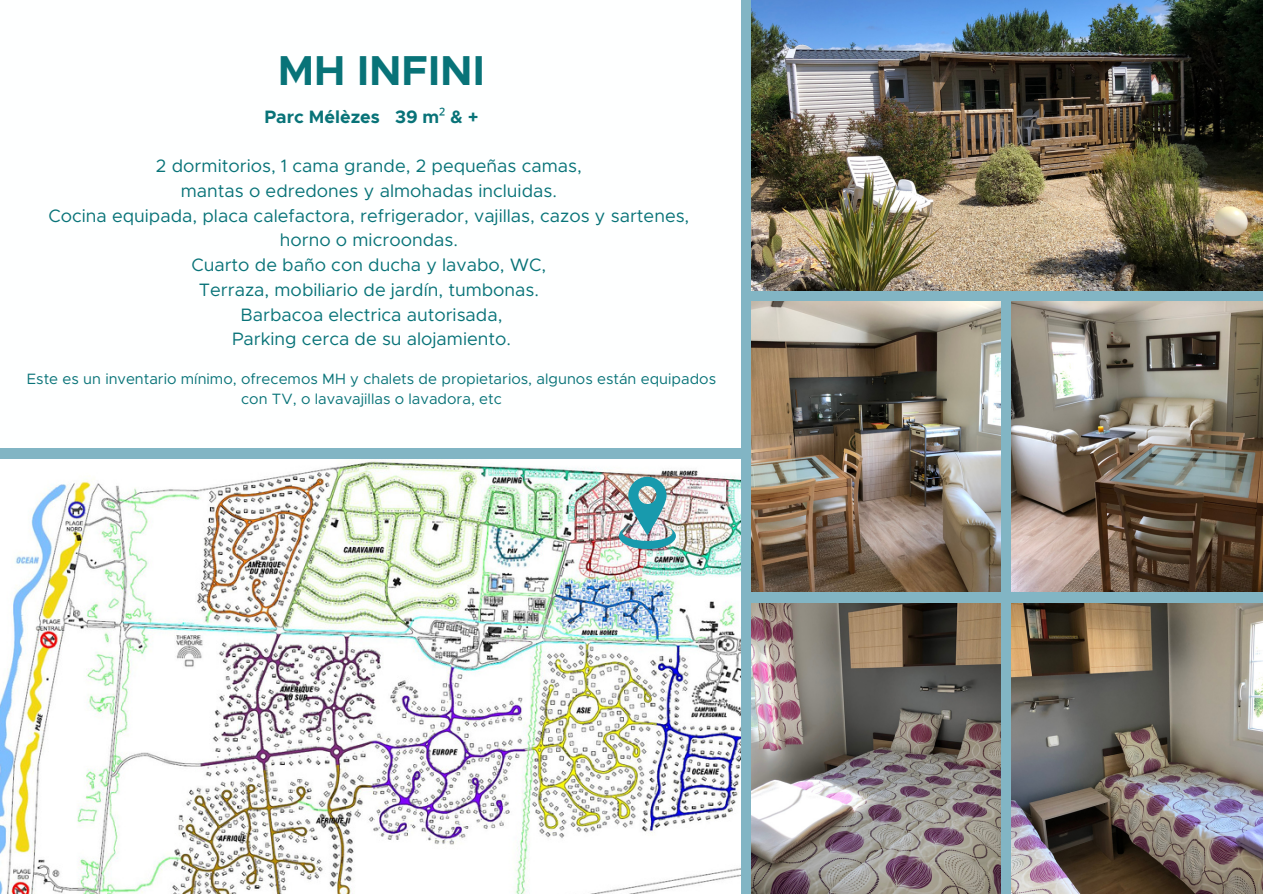
<style>
.page{position:relative;width:1263px;height:894px;background:#fff}
.page>*{position:absolute;margin:0;border:0;box-sizing:border-box;transform-origin:0 0}
.t1{font:700 42px "Metropolis";color:#087378}
.t2{font:18px "Metropolis";color:#087378}
.t3{font:700 18px "Metropolis";color:#087378}
.t4{font:15px/20.2px "Metropolis";color:#087378;text-align:center}
.s1{font-family:"Noto Sans";font-weight:400}
</style>
<div class="page">
<div style="left:0;top:0;width:1263px;height:893px;background:#82b5c4"></div>
<img style="left:0;top:459px;width:741px;height:434px">
<div style="left:0;top:0;width:741px;height:448px;background:#feffff"></div>
<img style="left:751px;top:0;width:512px;height:290px">
<img style="left:1012px;top:603px;width:251px;height:290px">
<img style="left:751px;top:603px;width:250px;height:290px">
<img style="left:751px;top:301px;width:250px;height:290px">
<img style="left:1012px;top:301px;width:251px;height:290px">
<img style="left:619px;top:476px;width:57px;height:72px">
<p class="t1" style="left:278px;top:52px;width:209px">MH INFINI</p>
<p class="t3" style="left:264px;top:108px;width:216px">Parc Mélèzes 39 m<span class="s1">²</span> &amp; +</p>
<p class="t2" style="left:156px;top:158px;width:427px">2 dormitorios, 1 cama grande, 2 pequeñas camas,</p>
<p class="t2" style="left:181px;top:182px;width:378px">mantas o edredones y almohadas incluidas.</p>
<p class="t2" style="left:48px;top:207px;width:642px">Cocina equipada, placa calefactora, refrigerador, vajillas, cazos y sartenes,</p>
<p class="t2" style="left:280px;top:232px;width:180px">horno o microondas.</p>
<p class="t2" style="left:191px;top:257px;width:356px">Cuarto de baño con ducha y lavabo, WC,</p>
<p class="t2" style="left:199px;top:281px;width:342px">Terraza, mobiliario de jardín, tumbonas.</p>
<p class="t2" style="left:241px;top:306px;width:263px">Barbacoa electrica autorisada,</p>
<p class="t2" style="left:232px;top:331px;width:281px">Parking cerca de su alojamiento.</p>
<p class="t4" style="left:27px;top:369px;width:691px">Este es un inventario mínimo, ofrecemos MH y chalets de propietarios, algunos están equipados con TV, o lavavajillas o lavadora, etc</p>
</div>
